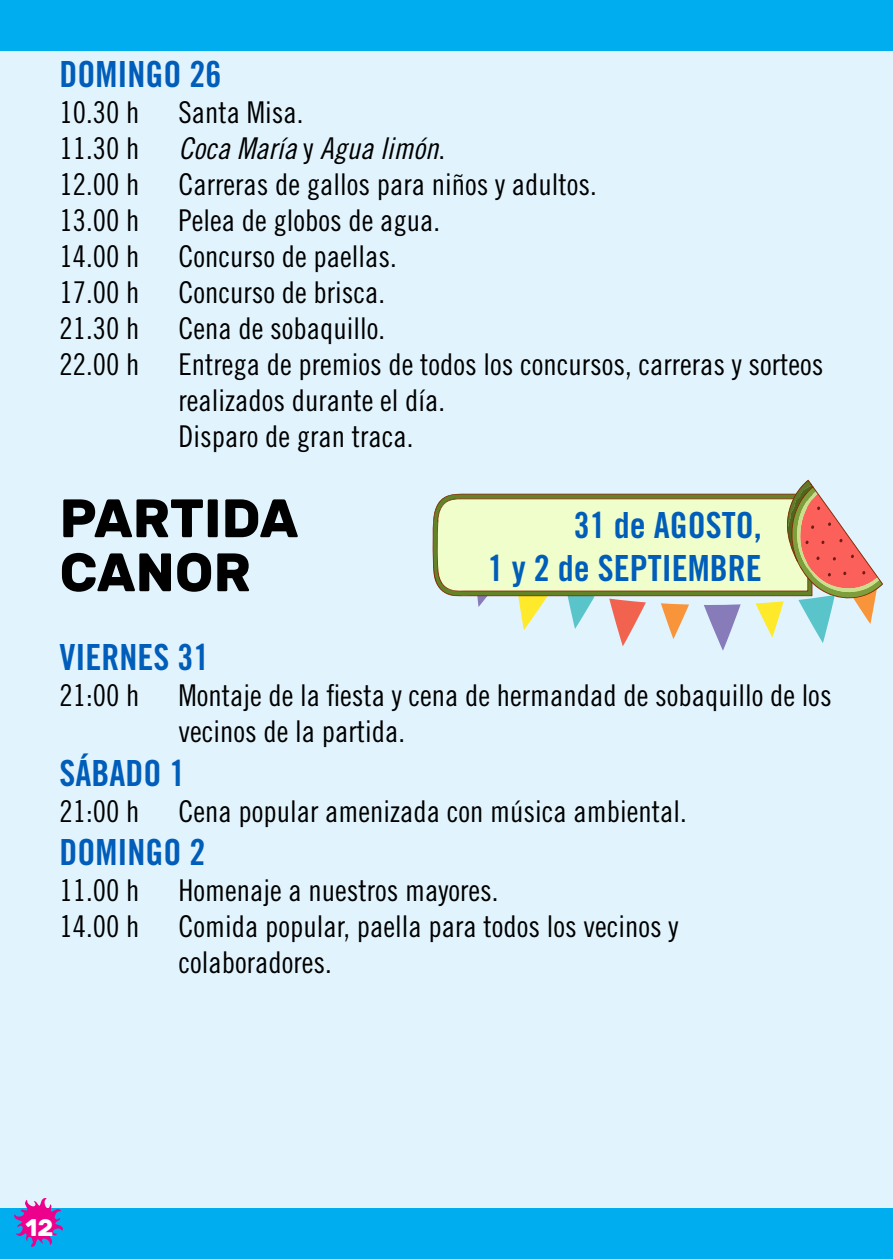
<style>
.page{position:relative;width:893px;height:1259px;background:#fff}
.page>*{position:absolute;margin:0;border:0;box-sizing:border-box;transform-origin:0 0}
.t1{font:700 54px/54px "Rubik";letter-spacing:-.005em;color:#000}
.t2{font:36px/43.2px "Trade Gothic Bold Cond Twenty";color:#005db9;text-align:right}
.t3{font:30px/36px "Trade Gothic Cond Eighteen";color:#000}
.t4{font:30px "Trade Gothic Cond Eighteen Obl";color:#000}
.t5{font:700 24px "Rubik";color:#fff}
.s1{font-family:"Trade Gothic Cond Eighteen"}
</style>
<div class="page">
<div style="left:0;top:0;width:893px;height:1222px;background:#e1f4fd"></div>
<div style="left:0;top:1208px;width:893px;height:51px;background:#00aeef"></div>
<div style="left:0;top:0;width:893px;height:51px;background:#00aeef"></div>
<svg style="left:14px;top:1198px;width:49px;height:48px"></svg>
<svg style="left:432px;top:480px;width:451px;height:171px"></svg>
<p class="t2" style="left:60px;top:52px;width:163px">DOMINGO 26</p>
<p class="t3" style="left:60px;top:94px;width:245px">10.30 h Santa Misa.<br>11.30 h</p>
<p class="t4" style="left:179px;top:131px;width:268px">Coca María <span class="s1">y</span> Agua limón<span class="s1">.</span></p>
<p class="t3" style="left:60px;top:166px;width:81px">12.00 h</p>
<p class="t3" style="left:60px;top:166px;width:539px;text-indent:119px">Carreras de gallos para niños y adultos.<br>13.00 h Pelea de globos de agua.<br>14.00 h</p>
<p class="t3" style="left:179px;top:238px;width:220px">Concurso de paellas.</p>
<p class="t3" style="left:60px;top:274px;width:81px">17.00 h</p>
<p class="t3" style="left:179px;top:274px;width:208px">Concurso de brisca.</p>
<p class="t3" style="left:60px;top:310px;width:81px">21.30 h</p>
<p class="t3" style="left:179px;top:310px;width:208px">Cena de sobaquillo.</p>
<p class="t3" style="left:60px;top:346px;width:765px">22.00 h Entrega de premios de todos los concursos, carreras y sorteos</p>
<p class="t3" style="left:179px;top:382px;width:268px">realizados durante el día.</p>
<p class="t3" style="left:60px;top:418px;width:68px">D</p>
<p class="t3" style="left:194px;top:418px;width:221px">isparo de gran traca.</p>
<h1 class="t1" style="left:60px;top:492px;width:239px">PARTIDA<br>CANOR</h1>
<p class="t2" style="left:488px;top:503px;width:275px">31 de AGOSTO,<br>1 y 2 de SEPTIEMBRE</p>
<p class="t2" style="left:60px;top:636px;width:151px">VIERNES 31</p>
<p class="t3" style="left:179px;top:677px;width:654px;text-indent:-119px">21:00 h Montaje de la fiesta y cena de hermandad de sobaquillo de los vecinos de la partida.</p>
<p class="t2" style="left:60px;top:751px;width:127px">SÁBADO 1</p>
<p class="t3" style="left:60px;top:792px;width:81px">21:00 h</p>
<p class="t3" style="left:179px;top:792px;width:510px">Cena popular amenizada con música ambiental.</p>
<p class="t2" style="left:60px;top:830px;width:147px">DOMINGO 2</p>
<p class="t3" style="left:60px;top:872px;width:441px">11.00 h Homenaje a nuestros mayores.<br>14.00 h</p>
<p class="t3" style="left:179px;top:908px;width:501px">Comida popular, paella para todos los vecinos y colaboradores.</p>
<p class="t5" style="left:25px;top:1213px;width:30px">12</p>
</div>
